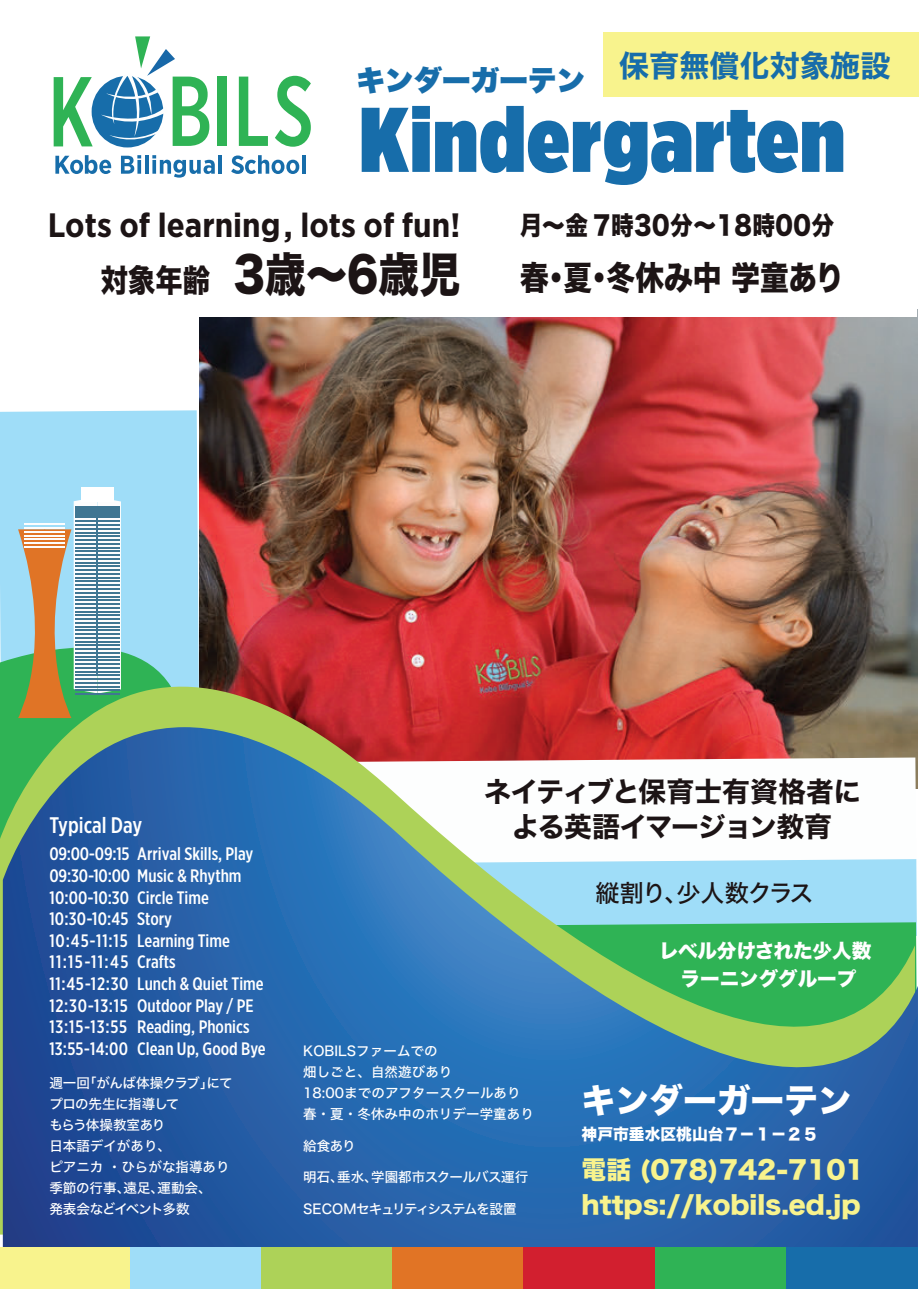
<style>
.page{position:relative;width:919px;height:1289px;background:#fff}
.page>*{position:absolute;margin:0;border:0;box-sizing:border-box;transform-origin:0 0}
.t1{font:900 91.65px "Gotham X Narrow";letter-spacing:.01em;color:#176daa}
.t2{font:46.95px "Hiragino Sans W8";color:#1c1415;scale:.87 1}
.t3{font:700 33.75px "Gotham Narrow";color:#1c1415}
.t4{font:33.75px "Hiragino Sans W8";color:#fff}
.t5{font:33px "Hiragino Sans W8";letter-spacing:-.005em;color:#1c1415;scale:.87 1}
.t6{font:30px "Hiragino Sans W7";letter-spacing:.005em;color:#176daa}
.t7{font:28.5px "Hiragino Sans W9";letter-spacing:.005em;color:#176daa}
.t8{font:27.75px/35.1px "Hiragino Sans W7";letter-spacing:-.035em;color:#1c1415;text-align:center}
.t9{font:25.95px "Hiragino Sans W8";letter-spacing:.025em;color:#1c1415;scale:.87 1}
.t10{font:24.75px/34px "Hiragino Sans W8";color:#f8f38d}
.t11{font:24px "Hiragino Sans W5";letter-spacing:-.04em;color:#1c1415}
.t12{font:500 22.5px "Gotham X Narrow";color:#fff}
.t13{font:19.5px/27.5px "Hiragino Sans W8";color:#fff;text-align:center}
.t14{font:500 18px/21.6px "Gotham X Narrow";color:#fff}
.t15{font:15.75px "Hiragino Sans W8";color:#fff}
.t16{font:13.5px/21px "Hiragino Sans W5";letter-spacing:.005em;color:#fff}
.t17{font:13.5px "Hiragino Sans W5";letter-spacing:-.035em;color:#fff}
.t18{font:13.5px "Hiragino Sans W5";letter-spacing:-.06em;color:#fff}
.s1{font-size:31.35px}
</style>
<div class="page">
<div style="left:0;top:410px;width:198px;height:117px;background:#9fddf8"></div>
<svg style="left:18px;top:497px;width:103px;height:30px"></svg>
<hr style="left:96px;top:507px;width:2px;height:166px;background:#407692">
<div style="left:75px;top:506px;width:45px;height:12px;background:#407692"></div>
<div style="left:81px;top:487px;width:33px;height:14px;background:#fff"></div>
<hr style="left:75px;top:520px;width:45px;height:2px;background:#407692">
<hr style="left:75px;top:524px;width:45px;height:1px;background:#407692">
<hr style="left:25px;top:524px;width:40px;height:1px;background:#fdfdfd">
<img style="left:199px;top:317px;width:718px;height:410px">
<img style="left:0;top:527px;width:914px;height:707px">
<svg style="left:3px;top:727px;width:914px;height:519px;background:#5284a8"></svg>
<svg style="left:54px;top:77px;width:39px;height:69px"></svg>
<div style="left:92px;top:76px;width:71px;height:71px;background:#176daa;border-radius:50%"></div>
<svg style="left:101px;top:36px;width:108px;height:110px"></svg>
<div style="left:218px;top:77px;width:9px;height:69px;background:#2fb355"></div>
<svg style="left:239px;top:77px;width:29px;height:69px"></svg>
<svg style="left:275px;top:76px;width:36px;height:71px"></svg>
<svg style="left:55px;top:155px;width:56px;height:19px"></svg>
<svg style="left:121px;top:155px;width:20px;height:19px"></svg>
<hr style="left:145px;top:155px;width:4px;height:19px;background:#176daa">
<svg style="left:152px;top:155px;width:63px;height:23px"></svg>
<hr style="left:218px;top:155px;width:4px;height:19px;background:#176daa">
<svg style="left:231px;top:155px;width:68px;height:19px"></svg>
<hr style="left:302px;top:155px;width:4px;height:19px;background:#176daa">
<div style="left:786px;top:1246px;width:131px;height:42px;background:#176daa"></div>
<div style="left:654px;top:1246px;width:132px;height:42px;background:#2fb355"></div>
<div style="left:523px;top:1246px;width:131px;height:42px;background:#d21f2f"></div>
<div style="left:391px;top:1246px;width:132px;height:42px;background:#e17425"></div>
<div style="left:260px;top:1246px;width:131px;height:42px;background:#add258"></div>
<div style="left:129px;top:1246px;width:132px;height:42px;background:#9fddf8"></div>
<div style="left:0;top:1246px;width:130px;height:42px;background:#f8f38d"></div>
<div style="left:603px;top:32px;width:315px;height:64px;background:#f8f38d"></div>
<h3 class="t7" style="left:356px;top:64px;width:230px">キンダーガーテン</h3>
<h3 class="t6" style="left:619px;top:42px;width:273px">保育無償化対象施設</h3>
<h1 class="t1" style="left:359px;top:81px;width:487px">Kindergarten</h1>
<h3 class="t3" style="left:48px;top:203px;width:414px">Lots of learning, lots of fun!</h3>
<h3 class="t9" style="left:519px;top:211px;width:363px">月～金 7時30分～18時00分</h3>
<h2 class="t2" style="left:101px;top:248px;width:415px"><span class="s1">対象年齢</span> 3歳～6歳児</h2>
<h3 class="t5" style="left:520px;top:259px;width:374px">春・夏・冬休み中 学童あり</h3>
<h3 class="t8" style="left:484px;top:775px;width:379px">ネイティブと保育士有資格者による英語イマージョン教育</h3>
<p class="t12" style="left:49px;top:811px;width:94px">Typical Day</p>
<p class="t14" style="left:49px;top:843px;width:218px">09:00-09:15 Arrival Skills, Play<br>09:30-10:00 Music &amp; Rhythm<br>10:00-10:30<br>10:30-10:45 Story<br>10:45-11:15 Learning Time<br>11:15-11:45 Crafts<br>11:45-12:30 Lunch &amp; Quiet Time<br>12:30-13:15 Outdoor Play / PE<br>13:15-13:55 Reading, Phonics<br>13:55-14:00 Clean Up, Good Bye</p>
<p class="t16" style="left:49px;top:1071px;width:185px">週一回「がんば体操クラブ」にてプロの先生に指導して<br>もらう体操教室あり<br>日本語デイがあり、<br>ピアニカ ・ひらがな指導あり季節の行事、遠足、運動会、<br>発表会などイベント多数</p>
<h3 class="t4" style="left:581px;top:1081px;width:272px">キンダーガーテン</h3>
<h3 class="t11" style="left:595px;top:871px;width:219px">縦割り、少人数クラス</h3>
<p class="t13" style="left:659px;top:937px;width:214px">レベル分けされた少人数ラーニンググループ</p>
<p class="t14" style="left:137px;top:886px;width:73px">Circle Time</p>
<p class="t16" style="left:303px;top:1039px;width:232px">KOBILSファームでの<br>畑しごと、自然遊びあり<br>18:00までのアフタースクールあり春・夏・冬休み中のホリデー学童あり</p>
<p class="t16" style="left:303px;top:1134px;width:54px">給食あり</p>
<p class="t17" style="left:303px;top:1164px;width:226px">明石、垂水、学園都市スクールバス運行</p>
<p class="t18" style="left:303px;top:1196px;width:215px">SECOMセキュリティシステムを設置</p>
<p class="t15" style="left:581px;top:1124px;width:238px">神戸市垂水区桃山台７－１－２５</p>
<h3 class="t10" style="left:581px;top:1153px;width:284px">電話 (078)742-7101 https://kobils.ed.jp</h3>
</div>
